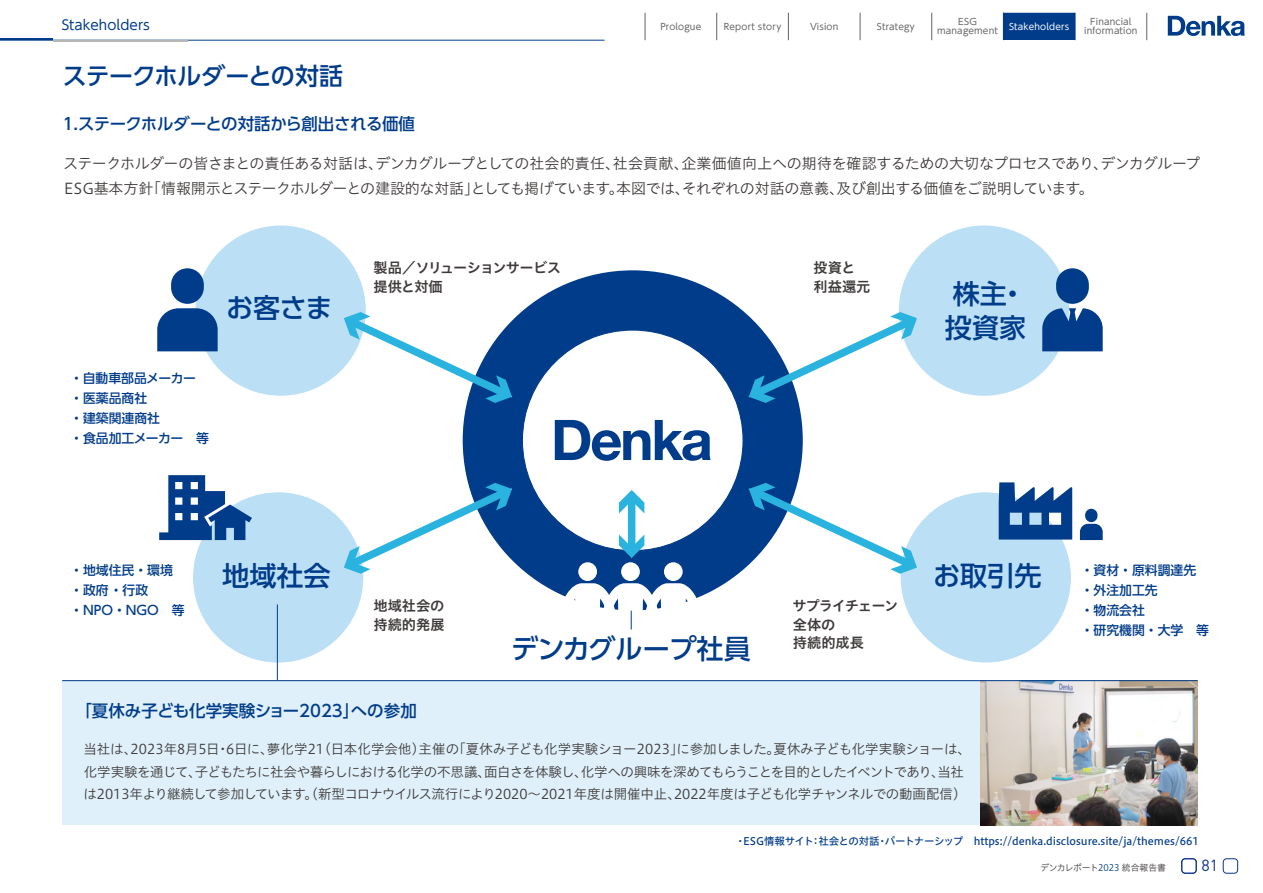
<style>
.page{position:relative;width:1263px;height:893px;background:#fff}
.page>*{position:absolute;margin:0;border:0;box-sizing:border-box;transform-origin:0 0}
.t1{font:500 27.15px/34.2px "UD Shin Go Pro";color:#003c8a}
.t2{font:500 24px "UD Shin Go Pro";letter-spacing:-.025em;color:#003c8a}
.t3{font:500 16.5px "UD Shin Go Pro";letter-spacing:-.01em;color:#003c8a}
.t4{font:15.9px "DIN";color:#0c3388}
.t5{font:15px "Hiragino UD Sans Std W3";letter-spacing:-.025em;color:#3e3a39}
.t6{font:15px "Hiragino UD Sans Std W3";letter-spacing:-.045em;color:#3e3a39}
.t7{font:15px "Hiragino UD Sans Std W3";letter-spacing:-.055em;color:#3e3a39}
.t8{font:15px "Hiragino UD Sans Std W3";color:#3e3a39}
.t9{font:14.25px/18.6px "Hiragino UD Sans Std W6";letter-spacing:-.05em;color:#3e3a39}
.t10{font:14.25px/18.6px "Hiragino UD Sans Std W6";letter-spacing:-.015em;color:#3e3a39}
.t11{font:14.25px/18.5px "Hiragino UD Sans Std W6";letter-spacing:-.045em;color:#3e3a39}
.t12{font:13.5px "Hiragino UD Sans Std W3";letter-spacing:-.03em;color:#3e3a39}
.t13{font:13.5px "Hiragino UD Sans Std W3";letter-spacing:-.065em;color:#3e3a39}
.t14{font:13.5px "Hiragino UD Sans Std W3";color:#3e3a39}
.t15{font:13.5px "UD Shin Go Pr 6 N";letter-spacing:.01em;color:#003c8a}
.t16{font:13.5px "Hiragino UD Sans Std W3";letter-spacing:-.06em;color:#3e3a39}
.t17{font:500 12.9px/20px "UD Shin Go Pro";color:#003c8a}
.t18{font:10.5px "Hiragino UD Sans Std W5";color:#003c8a}
.t19{font:9px "UD Shin Go Pr 6 N";letter-spacing:.02em;color:#656464}
.t20{font:9px "Hiragino UD Sans Std W3";letter-spacing:-.01em;color:#3e3a39}
.t21{font:9px "UD Shin Go Pr 6 N";letter-spacing:.02em;color:#fff}
.s1{color:#003c8a}
</style>
<div class="page">
<div style="left:899px;top:226px;width:170px;height:170px;background:#bbdff4;border-radius:50%"></div>
<div style="left:463px;top:270px;width:340px;height:340px;background:#003c8a;border-radius:50%"></div>
<div style="left:196px;top:226px;width:170px;height:170px;background:#bbdff4;border-radius:50%"></div>
<div style="left:522px;top:330px;width:221px;height:221px;background:#fff;border-radius:50%"></div>
<svg style="left:555px;top:420px;width:156px;height:41px"></svg>
<svg style="left:342px;top:312px;width:172px;height:91px"></svg>
<svg style="left:747px;top:312px;width:171px;height:91px"></svg>
<div style="left:193px;top:492px;width:170px;height:170px;background:#bbdff4;border-radius:50%"></div>
<div style="left:901px;top:492px;width:170px;height:170px;background:#bbdff4;border-radius:50%"></div>
<svg style="left:342px;top:483px;width:172px;height:91px"></svg>
<svg style="left:747px;top:483px;width:172px;height:91px"></svg>
<div style="left:628px;top:498px;width:7px;height:51px;background:#29b3de"></div>
<svg style="left:619px;top:534px;width:25px;height:24px"></svg>
<svg style="left:619px;top:490px;width:25px;height:23px"></svg>
<svg style="left:157px;top:308px;width:61px;height:43px;background:#144c94"></svg>
<div style="left:171px;top:268px;width:33px;height:36px;background:#003c8a;border-radius:16px"></div>
<div style="left:1056px;top:268px;width:33px;height:36px;background:#003c8a;border-radius:16px"></div>
<svg style="left:1042px;top:308px;width:61px;height:43px;background:#1c5298"></svg>
<svg style="left:159px;top:475px;width:93px;height:65px"></svg>
<svg style="left:1080px;top:524px;width:23px;height:16px"></svg>
<div style="left:1085px;top:509px;width:12px;height:13px;background:#003c8a;border-radius:6px"></div>
<svg style="left:999px;top:482px;width:73px;height:58px"></svg>
<div style="left:578px;top:562px;width:19px;height:19px;background:#fff;border-radius:50%"></div>
<div style="left:621px;top:562px;width:19px;height:19px;background:#fff;border-radius:50%"></div>
<div style="left:664px;top:562px;width:19px;height:19px;background:#fff;border-radius:50%"></div>
<svg style="left:558px;top:583px;width:145px;height:47px"></svg>
<hr style="left:277px;top:604px;width:1px;height:77px;background:#003c8a">
<div style="left:62px;top:681px;width:1135px;height:144px;background:#dff0fa"></div>
<img style="left:981px;top:681px;width:216px;height:144px">
<hr style="left:62px;top:680px;width:1135px;height:1px;background:#003c8a">
<hr style="left:0;top:40px;width:604px;height:1px;background:#003c8a">
<hr style="left:0;top:38px;width:53px;height:2px;background:#003c8a">
<hr style="left:53px;top:40px;width:135px;height:2px;background:#b5b6b6">
<div style="left:1223px;top:858px;width:15px;height:15px;border:1px solid #0c3388;border-radius:3px"></div>
<div style="left:1181px;top:858px;width:15px;height:15px;border:1px solid #0c3388;border-radius:3px"></div>
<svg style="left:1168px;top:16px;width:77px;height:20px"></svg>
<svg style="left:645px;top:12px;width:502px;height:28px"></svg>
<p class="t15" style="left:62px;top:14px;width:90px">Stakeholders</p>
<h2 class="t2" style="left:63px;top:56px;width:282px">ステークホルダーとの対話</h2>
<p class="t3" style="left:63px;top:111px;width:354px">1.ステークホルダーとの対話から創出される価値</p>
<p class="t19" style="left:660px;top:19px;width:42px">Prologue</p>
<p class="t19" style="left:724px;top:19px;width:59px">Report story</p>
<p class="t19" style="left:810px;top:19px;width:30px">Vision</p>
<p class="t19" style="left:877px;top:19px;width:39px">Strategy</p>
<p class="t19" style="left:1090px;top:15px;width:43px">Financial</p>
<p class="t19" style="left:958px;top:15px;width:20px">ESG</p>
<p class="t21" style="left:1009px;top:19px;width:62px">Stakeholders</p>
<p class="t19" style="left:937px;top:24px;width:62px">management</p>
<p class="t19" style="left:1084px;top:24px;width:55px">information</p>
<p class="t7" style="left:375px;top:152px;width:246px">デンカグループとしての社会的責任、</p>
<p class="t5" style="left:681px;top:152px;width:520px">企業価値向上への期待を確認するための大切なプロセスでありデンカグループ</p>
<p class="t5" style="left:1093px;top:152px;width:16px">、</p>
<p class="t5" style="left:63px;top:152px;width:321px">ステークホルダーの皆さまとの責任ある対話は、</p>
<p class="t5" style="left:613px;top:152px;width:77px">社会貢献、</p>
<p class="t6" style="left:837px;top:177px;width:259px">及び創出する価値をご説明しています。</p>
<p class="t6" style="left:146px;top:177px;width:545px">「情報開示とステークホルダーとの建設的な対話としても掲げています本図では、</p>
<p class="t5" style="left:682px;top:177px;width:164px">それぞれの対話の意義、</p>
<p class="t8" style="left:64px;top:177px;width:91px">ESG基本方針</p>
<p class="t5" style="left:464px;top:177px;width:16px">」</p>
<p class="t5" style="left:609px;top:177px;width:16px">。</p>
<h1 class="t1" style="left:226px;top:290px;width:108px">お客さま</h1>
<p class="t17" style="left:70px;top:368px;width:140px">・自動車部品メーカー・医薬品商社<br>・建築関連商社<br>・食品加工メーカー　等</p>
<p class="t9" style="left:373px;top:258px;width:189px">製品／ソリューションサービス提供と対価</p>
<p class="t10" style="left:814px;top:258px;width:58px">投資と利益還元</p>
<h1 class="t1" style="left:945px;top:276px;width:83px">株主投資家</h1>
<h1 class="t1" style="left:999px;top:276px;width:29px">・</h1>
<h1 class="t1" style="left:222px;top:558px;width:110px">地域社会</h1>
<h1 class="t1" style="left:933px;top:558px;width:110px">お取引先</h1>
<p class="t17" style="left:70px;top:560px;width:116px">・地域住民・環境・政府・行政・NPO・NGO　等</p>
<p class="t17" style="left:1081px;top:560px;width:130px">・資材・原料調達先・外注加工先<br>・物流会社<br>・研究機関・大学　等</p>
<p class="t11" style="left:792px;top:596px;width:107px">サプライチェーン全体の<br>持続的成長</p>
<p class="t10" style="left:373px;top:596px;width:73px">地域社会の持続的発展</p>
<h1 class="t1" style="left:511px;top:630px;width:241px">デンカグループ社員</h1>
<p class="t3" style="left:75px;top:698px;width:285px">「夏休み子ども化学実験ショー2023」</p>
<p class="t3" style="left:351px;top:698px;width:68px">への参加</p>
<p class="t12" style="left:318px;top:739px;width:109px">（日本化学会他）</p>
<p class="t14" style="left:452px;top:739px;width:233px">「夏休み子ども化学実験ショー2023」</p>
<p class="t12" style="left:773px;top:739px;width:199px">夏休み子ども化学実験ショーは、</p>
<p class="t16" style="left:677px;top:739px;width:105px">に参加しました。</p>
<p class="t12" style="left:130px;top:739px;width:91px">2023年月8 日5</p>
<p class="t12" style="left:419px;top:739px;width:42px">主催の</p>
<p class="t12" style="left:84px;top:739px;width:55px">当社は、</p>
<p class="t12" style="left:267px;top:739px;width:59px">夢化学21</p>
<p class="t12" style="left:226px;top:739px;width:49px">6日に、</p>
<p class="t12" style="left:216px;top:739px;width:15px">・</p>
<p class="t12" style="left:84px;top:761px;width:409px">化学実験を通じて子どもたちに社会や暮らしにおける化学の不思議、</p>
<p class="t12" style="left:188px;top:761px;width:15px">、</p>
<p class="t13" style="left:484px;top:761px;width:481px">面白さを体験し化学への興味を深めてもらうことを目的としたイベントであり当社</p>
<p class="t12" style="left:931px;top:761px;width:15px">、</p>
<p class="t12" style="left:574px;top:761px;width:15px">、</p>
<p class="t12" style="left:84px;top:784px;width:599px">は2013年より継続して参加しています。（新型コロナウイルス流行により2020～2021年度は開催中止、</p>
<p class="t12" style="left:674px;top:784px;width:294px">2022年度は子ども化学チャンネルでの動画配信(</p>
<p class="t18" style="left:885px;top:833px;width:316px">パートナーシップ　https://denka.disclosure.site/ja/themes/661</p>
<p class="t18" style="left:743px;top:833px;width:138px">ESG情報サイト社会との対話</p>
<p class="t18" style="left:810px;top:833px;width:12px">：</p>
<p class="t18" style="left:735px;top:833px;width:12px">・</p>
<p class="t18" style="left:877px;top:833px;width:12px">・</p>
<p class="t20" style="left:1040px;top:860px;width:127px">デンカレポート<span class="s1">2023</span> 統合報告書</p>
<p class="t4" style="left:1201px;top:855px;width:18px">81</p>
</div>
